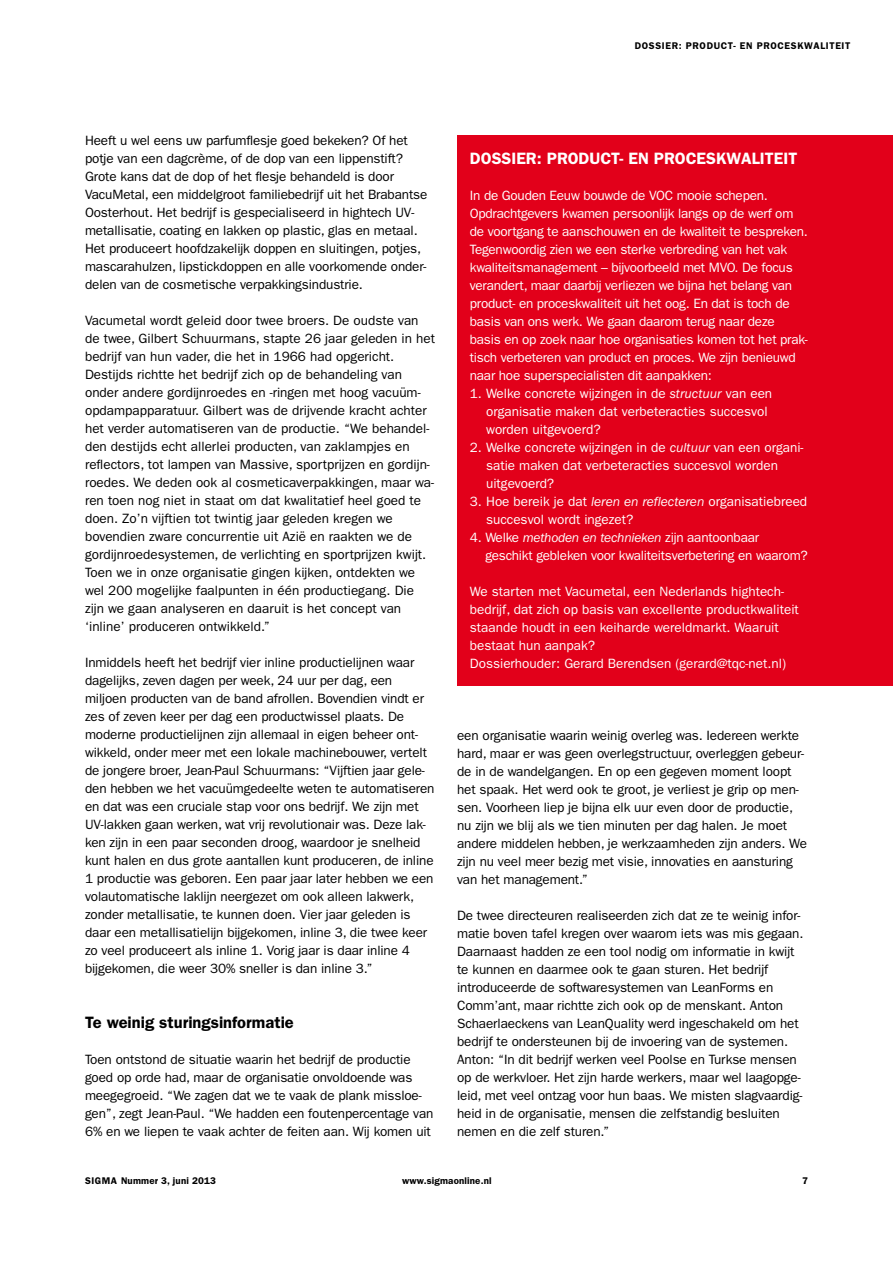
<style>
.page{position:relative;width:893px;height:1263px;background:#fff}
.page>*{position:absolute;margin:0;border:0;box-sizing:border-box;transform-origin:0 0}
.t1{font:600 16.5px "ITC Franklin Gothic Std";color:#fff}
.t2{font:600 16.5px "ITC Franklin Gothic Std";color:#000}
.t3{font:13.5px/18px "ITC Franklin Gothic Std";letter-spacing:-.01em;color:#000}
.t4{font:13.5px/18px "ITC Franklin Gothic Std";letter-spacing:-.02em;color:#fff}
.t5{font:13.5px/18px "ITC Franklin Gothic Std";color:#fff}
.t6{font:600 9.75px "ITC Franklin Gothic Std";letter-spacing:.015em;color:#000}
.t7{font:600 9.75px "ITC Franklin Gothic Std";letter-spacing:.05em;color:#000}
.s1{font-style:italic}
</style>
<div class="page">
<div style="left:457px;top:135px;width:436px;height:551px;background:#e2001a"></div>
<p class="t7" style="left:635px;top:40px;width:217px">dossier: product- en proceskwaliteit</p>
<p class="t3" style="left:85px;top:132px;width:344px">Heeft u wel eens uw parfumflesje goed bekeken? Of het potje van een dagcrème, of de dop van een lippenstift?<br>Grote kans dat de dop of het flesje behandeld is door VacuMetal, een middelgroot familiebedrijf uit het Brabantse Oosterhout. Het bedrijf is gespecialiseerd in hightech UV&shy;metallisatie, coating en lakken op plastic, glas en metaal.<br>Het produceert hoofdzakelijk doppen en sluitingen, potjes, mascarahulzen, lipstickdoppen en alle voorkomende onder&shy;delen van de cosmetische verpakkingsindustrie.</p>
<p class="t3" style="left:85px;top:312px;width:351px">Vacumetal wordt geleid door twee broers. De oudste van de twee, Gilbert Schuurmans, stapte 26 jaar geleden in het bedrijf van hun vader, die het in 1966 had opgericht.<br>Destijds richtte het bedrijf zich op de behandeling van onder andere gordijnroedes en -ringen met hoog vacuüm&shy;opdampapparatuur. Gilbert was de drijvende kracht achter het verder automatiseren van de productie. “We behandel&shy;den destijds echt allerlei producten, van zaklampjes en reflectors, tot lampen van Massive, sportprijzen en gordijn&shy;roedes. We deden ook al cosmeticaverpakkingen, maar wa&shy;ren toen nog niet in staat om dat kwalitatief heel goed te doen. Zo’n vijftien tot twintig jaar geleden kregen we bovendien zware concurrentie uit Azië en raakten we de gordijnroedesystemen, de verlichting en sportprijzen kwijt.<br>Toen we in onze organisatie gingen kijken, ontdekten we wel 200 mogelijke faalpunten in één productiegang. Die zijn we gaan analyseren en daaruit is het concept van ‘inline’ produceren ontwikkeld.”</p>
<p class="t3" style="left:85px;top:654px;width:351px">Inmiddels heeft het bedrijf vier inline productielijnen waar dagelijks, zeven dagen per week, 24 uur per dag, een miljoen producten van de band afrollen. Bovendien vindt er zes of zeven keer per dag een productwissel plaats. De moderne productielijnen zijn allemaal in eigen beheer ont&shy;wikkeld, onder meer met een lokale machinebouwer, vertelt de jongere broer, Jean-Paul Schuurmans: “Vijftien jaar gele&shy;den hebben we het vacuümgedeelte weten te automatiseren en dat was een cruciale stap voor ons bedrijf. We zijn met UV-lakken gaan werken, wat vrij revolutionair was. Deze lak&shy;ken zijn in een paar seconden droog, waardoor je snelheid kunt halen en dus grote aantallen kunt produceren, de inline 1 productie was geboren. Een paar jaar later hebben we een volautomatische laklijn neergezet om ook alleen lakwerk, zonder metallisatie, te kunnen doen. Vier jaar geleden is daar een metallisatielijn bijgekomen, inline 3, die twee keer zo veel produceert als inline 1. Vorig jaar is daar inline 4 bijgekomen, die weer 30% sneller is dan inline 3.”</p>
<p class="t2" style="left:85px;top:1012px;width:210px">Te weinig sturingsinformatie</p>
<p class="t3" style="left:85px;top:1050px;width:350px">Toen ontstond de situatie waarin het bedrijf de productie goed op orde had, maar de organisatie onvoldoende was meegegroeid. “We zagen dat we te vaak de plank missloe&shy;gen”, zegt Jean-Paul. “We hadden een foutenpercentage van 6% en we liepen te vaak achter de feiten aan. Wij komen uit</p>
<p class="t1" style="left:470px;top:148px;width:11px">DOSSIER</p>
<p class="t1" style="left:537px;top:148px;width:22px">: PRODUCT</p>
<p class="t1" style="left:619px;top:148px;width:45px">- EN PROCESKWALITEIT</p>
<p class="t4" style="left:470px;top:186px;width:340px">In de Gouden Eeuw bouwde de VOC mooie schepen.<br>Opdrachtgevers kwamen persoonlijk langs op de werf om de voortgang te aanschouwen en de kwaliteit te bespreken.<br>Tegenwoordig zien we een sterke verbreding van het vak kwaliteitsmanagement – bijvoorbeeld met MVO. De focus verandert, maar daarbij verliezen we bijna het belang van product- en proceskwaliteit uit het oog. En dat is toch de basis van ons werk. We gaan daarom terug naar deze basis en op zoek naar hoe organisaties komen tot het prak&shy;tisch verbeteren van product en proces. We zijn benieuwd naar hoe superspecialisten dit aanpakken:</p>
<p class="t5" style="left:486px;top:384px;width:288px;text-indent:-16px">1. Welke concrete wijzingen in de <span class="s1">structuur</span> van een organisatie maken dat verbeteracties succesvol worden uitgevoerd?</p>
<p class="t5" style="left:486px;top:438px;width:319px;text-indent:-16px">2. Welke concrete wijzingen in de <span class="s1">cultuur</span> van een organi&shy;satie maken dat verbeteracties succesvol worden uitgevoerd?</p>
<p class="t5" style="left:486px;top:492px;width:323px;text-indent:-16px">3. Hoe bereik je dat <span class="s1">leren en reflecteren</span> organisatiebreed succesvol wordt ingezet?</p>
<p class="t4" style="left:485px;top:528px;width:324px;text-indent:-15px">4. Welke <span class="s1">methoden en technieken</span> zijn aantoonbaar geschikt gebleken voor kwaliteitsverbetering en waarom?</p>
<p class="t5" style="left:470px;top:582px;width:330px">We starten met Vacumetal, een Nederlands hightech&shy;bedrijf, dat zich op basis van excellente productkwaliteit staande houdt in een keiharde wereldmarkt. Waaruit bestaat hun aanpak?<br>Dossierhouder: Gerard Berendsen (gerard@tqc-net.nl)</p>
<p class="t3" style="left:457px;top:726px;width:351px">een organisatie waarin weinig overleg was. Iedereen werkte hard, maar er was geen overlegstructuur, overleggen gebeur&shy;de in de wandelgangen. En op een gegeven moment loopt het spaak. Het werd ook te groot, je verliest je grip op men&shy;sen. Voorheen liep je bijna elk uur even door de productie, nu zijn we blij als we tien minuten per dag halen. Je moet andere middelen hebben, je werkzaamheden zijn anders. We zijn nu veel meer bezig met visie, innovaties en aansturing van het management.”</p>
<p class="t3" style="left:457px;top:906px;width:348px">De twee directeuren realiseerden zich dat ze te weinig infor&shy;matie boven tafel kregen over waarom iets was mis gegaan.<br>Daarnaast hadden ze een tool nodig om informatie in kwijt te kunnen en daarmee ook te gaan sturen. Het bedrijf introduceerde de softwaresystemen van LeanForms en Comm’ant, maar richtte zich ook op de menskant. Anton Schaerlaeckens van LeanQuality werd ingeschakeld om het bedrijf te ondersteunen bij de invoering van de systemen.<br>Anton: “In dit bedrijf werken veel Poolse en Turkse mensen op de werkvloer. Het zijn harde werkers, maar wel laagopge&shy;leid, met veel ontzag voor hun baas. We misten slagvaardig&shy;heid in de organisatie, mensen die zelfstandig besluiten nemen en die zelf sturen.”</p>
<p class="t6" style="left:85px;top:1174px;width:132px">SIGMA Nummer 3, juni 2013</p>
<p class="t6" style="left:402px;top:1175px;width:91px">www.sigmaonline.nl</p>
</div>
